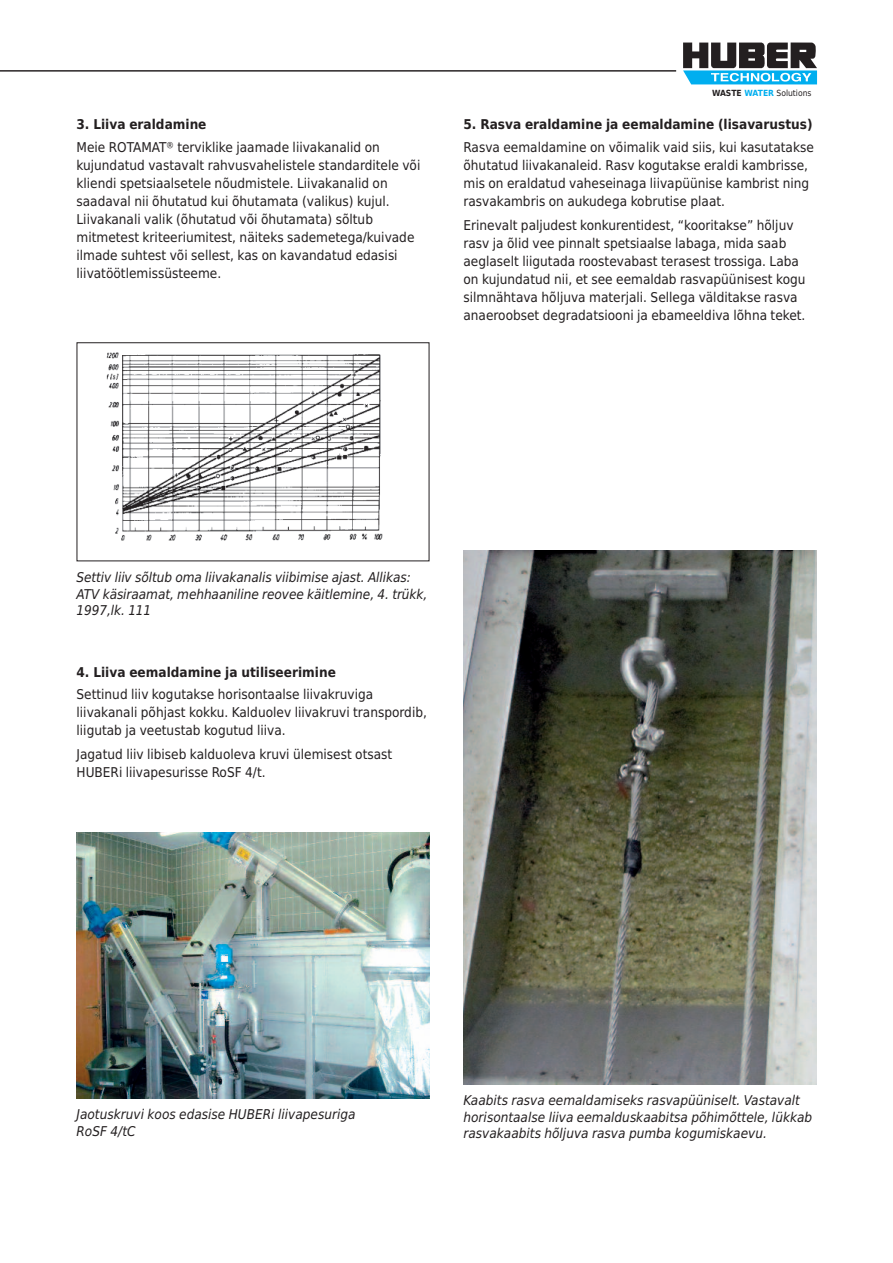
<style>
.page{position:relative;width:893px;height:1263px;background:#fff}
.page>*{position:absolute;margin:0;border:0;box-sizing:border-box;transform-origin:0 0}
.t1{font:13.5px/18px "Huber Tec";color:#231f20}
.t2{font:italic 13.5px/16.5px "Huber Tec";color:#231f20}
.t3{font:700 13.5px "Huber Tec";color:#231f20}
.t4{font:8.55px "Huber Tec";color:#231f20}
.s1{font-weight:700}
.s2{font-weight:700;color:#00aeef}
</style>
<div class="page">
<svg style="left:683px;top:43px;width:134px;height:41px"></svg>
<hr style="left:0;top:71px;width:676px;height:1px;background:#231f20">
<svg style="left:0;top:71px;width:13px;height:1px"></svg>
<img style="left:463px;top:551px;width:353px;height:533px">
<img style="left:77px;top:832px;width:352px;height:266px">
<img style="left:106px;top:352px;width:277px;height:189px">
<div style="left:77px;top:342px;width:352px;height:219px;border:1px solid #231f20"></div>
<p class="t3" style="left:77px;top:117px;width:132px">3. Liiva eraldamine</p>
<p class="t1" style="left:77px;top:138px;width:345px">Meie ROTAMAT® terviklike jaamade liivakanalid on kujundatud vastavalt rahvusvahelistele standarditele või kliendi spetsiaalsetele nõudmistele. Liivakanalid on saadaval nii õhutatud kui õhutamata (valikus) kujul.<br>Liivakanali valik (õhutatud või õhutamata) sõltub mitmetest kriteeriumitest, näiteks sademetega/kuivade ilmade suhtest või sellest, kas on kavandatud edasisi liivatöötlemissüsteeme.</p>
<p class="t4" style="left:712px;top:86px;width:101px"><span class="s1">WASTE</span> <span class="s2">WATER</span> Solutions</p>
<p class="t3" style="left:463px;top:117px;width:351px">5. Rasva eraldamine ja eemaldamine (lisavarustus)</p>
<p class="t1" style="left:463px;top:138px;width:352px">Rasva eemaldamine on võimalik vaid siis, kui kasutatakse õhutatud liivakanaleid. Rasv kogutakse eraldi kambrisse, mis on eraldatud vaheseinaga liivapüünise kambrist ning rasvakambris on aukudega kobrutise plaat.</p>
<p class="t1" style="left:463px;top:216px;width:343px">Erinevalt paljudest konkurentidest, “kooritakse” hõljuv rasv ja õlid vee pinnalt spetsiaalse labaga, mida saab aeglaselt liigutada roostevabast terasest trossiga. Laba on kujundatud nii, et see eemaldab rasvapüünisest kogu silmnähtava hõljuva materjali. Sellega välditakse rasva anaeroobset degradatsiooni ja ebameeldiva lõhna teket.</p>
<p class="t2" style="left:77px;top:569px;width:352px">Settiv liiv sõltub oma liivakanalis viibimise ajast. Allikas:<br>ATV käsiraamat, mehhaaniline reovee käitlemine, 4. trükk,<br>1997,lk. 111</p>
<p class="t3" style="left:77px;top:664px;width:261px">4. Liiva eemaldamine ja utiliseerimine</p>
<p class="t1" style="left:77px;top:685px;width:352px">Settinud liiv kogutakse horisontaalse liivakruviga liivakanali põhjast kokku. Kalduolev liivakruvi transpordib, liigutab ja veetustab kogutud liiva.</p>
<p class="t1" style="left:77px;top:746px;width:317px">Jagatud liiv libiseb kalduoleva kruvi ülemisest otsast<br>HUBERi liivapesurisse RoSF 4/t.</p>
<p class="t2" style="left:77px;top:1106px;width:281px">Jaotuskruvi koos edasise HUBERi liivapesuriga<br>RoSF 4/tC</p>
<p class="t2" style="left:463px;top:1092px;width:350px">Kaabits rasva eemaldamiseks rasvapüüniselt. Vastavalt horisontaalse liiva eemalduskaabitsa põhimõttele, lükkab rasvakaabits hõljuva rasva pumba kogumiskaevu.</p>
</div>
